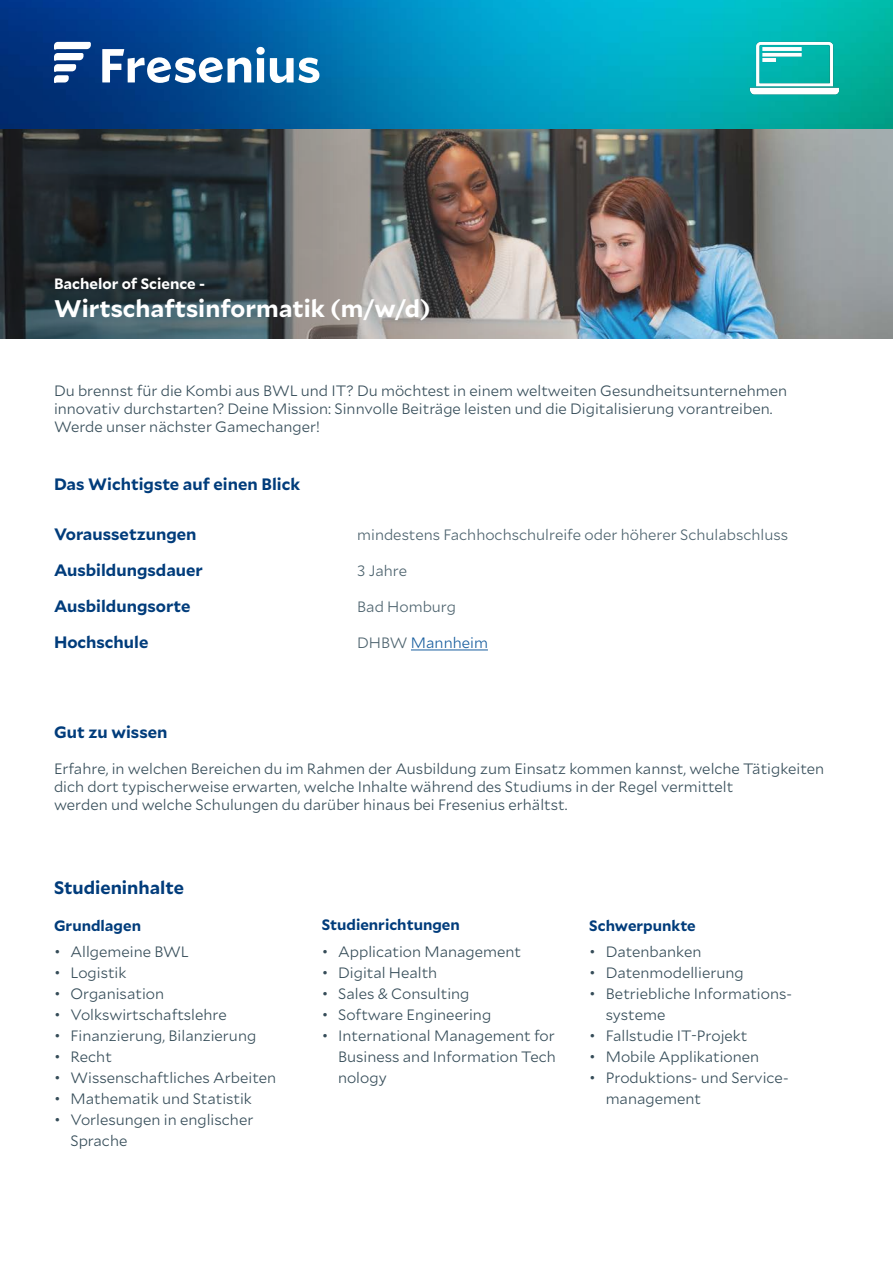
<style>
.page{position:relative;width:893px;height:1263px;background:#fff}
.page>*{position:absolute;margin:0;border:0;box-sizing:border-box;transform-origin:0 0}
.t1{font:700 24px "Mallory";color:#fff}
.t2{font:700 18px "Mallory";color:#013c7b}
.t3{font:700 16.5px "Mallory";color:#013c7b}
.t4{font:300 15px/21px "Mallory";color:#364d59}
.t5{font:300 15px "Mallory";color:#4d636e}
.t6{font:700 15px "Mallory";color:#013c7b}
.t7{font:700 15px "Mallory";color:#fff}
.t8{font:300 15px "Mallory";color:#175d9e}
.s1{color:#4d636e}
</style>
<div class="page">
<img style="left:0;top:0;width:893px;height:130px">
<img style="left:745px;top:26px;width:94px;height:93px">
<svg style="left:54px;top:42px;width:37px;height:41px"></svg>
<svg style="left:102px;top:47px;width:217px;height:36px"></svg>
<img style="left:0;top:130px;width:893px;height:208px">
<hr style="left:411px;top:650px;width:77px;height:1px;background:#175d9e">
<p class="t7" style="left:54px;top:273px;width:153px">Bachelor of Science -</p>
<p class="t1" style="left:54px;top:291px;width:378px">Wirtschaftsinformatik (m/w/d)</p>
<p class="t4" style="left:54px;top:379px;width:735px">Du brennst für die Kombi aus BWL und IT? Du möchtest in einem weltweiten Gesundheitsunternehmen</p>
<p class="t4" style="left:54px;top:397px;width:720px">innovativ durchstarten? Deine Mission: Sinnvolle Beiträge leisten und die Digitalisierung vorantreiben.</p>
<p class="t4" style="left:54px;top:415px;width:267px">Werde unser nächster Gamechanger!</p>
<p class="t3" style="left:54px;top:471px;width:248px">Das Wichtigste auf einen Blick</p>
<p class="t3" style="left:54px;top:522px;width:144px">Voraussetzungen</p>
<p class="t3" style="left:54px;top:558px;width:150px">Ausbildungsdauer</p>
<p class="t3" style="left:54px;top:594px;width:138px">Ausbildungsorte</p>
<p class="t3" style="left:54px;top:630px;width:96px">Hochschule</p>
<p class="t5" style="left:357px;top:524px;width:432px">mindestens Fachhochschulreife oder höherer Schulabschluss</p>
<p class="t5" style="left:357px;top:560px;width:52px">3 Jahre</p>
<p class="t5" style="left:357px;top:596px;width:100px">Bad Homburg</p>
<p class="t8" style="left:357px;top:632px;width:132px"><span class="s1">DHBW</span> Mannheim</p>
<p class="t3" style="left:54px;top:720px;width:115px">Gut zu wissen</p>
<p class="t4" style="left:54px;top:759px;width:772px;line-height:18px">Erfahre, in welchen Bereichen du im Rahmen der Ausbildung zum Einsatz kommen kannst, welche Tätigkeiten dich dort typischerweise erwarten, welche Inhalte während des Studiums in der Regel vermittelt</p>
<p class="t4" style="left:54px;top:793px;width:515px">werden und welche Schulungen du darüber hinaus bei Fresenius erhältst.</p>
<p class="t2" style="left:54px;top:874px;width:131px">Studieninhalte</p>
<p class="t6" style="left:322px;top:913px;width:140px">Studienrichtungen</p>
<p class="t6" style="left:54px;top:914px;width:89px">Grundlagen</p>
<p class="t6" style="left:589px;top:914px;width:108px">Schwerpunkte</p>
<p class="t4" style="left:54px;top:940px;width:136px">• Allgemeine BWL</p>
<p class="t4" style="left:54px;top:961px;width:74px">• Logistik</p>
<p class="t4" style="left:54px;top:982px;width:112px">• Organisation</p>
<p class="t4" style="left:54px;top:1003px;width:174px">• Volkswirtschaftslehre</p>
<p class="t4" style="left:54px;top:1024px;width:204px">• Finanzierung, Bilanzierung</p>
<p class="t4" style="left:54px;top:1045px;width:59px">• Recht</p>
<p class="t4" style="left:54px;top:1066px;width:224px">• Wissenschaftliches Arbeiten</p>
<p class="t4" style="left:54px;top:1087px;width:199px">• Mathematik und Statistik</p>
<p class="t4" style="left:54px;top:1108px;width:201px">• Vorlesungen in englischer</p>
<p class="t4" style="left:70px;top:1129px;width:59px">Sprache</p>
<p class="t4" style="left:322px;top:940px;width:201px">• Application Management</p>
<p class="t4" style="left:322px;top:961px;width:117px">• Digital Health</p>
<p class="t4" style="left:322px;top:982px;width:149px">• Sales &amp; Consulting</p>
<p class="t4" style="left:322px;top:1003px;width:171px">• Software Engineering</p>
<p class="t4" style="left:338px;top:1024px;width:219px;text-align:justify;text-indent:-16px">• International Management for Business and Information Tech nology</p>
<p class="t4" style="left:589px;top:940px;width:114px">• Datenbanken</p>
<p class="t4" style="left:589px;top:961px;width:156px">• Datenmodellierung</p>
<p class="t4" style="left:589px;top:982px;width:204px">• Betriebliche Informations-</p>
<p class="t4" style="left:606px;top:1003px;width:61px">systeme</p>
<p class="t4" style="left:589px;top:1024px;width:160px">• Fallstudie IT-Projekt</p>
<p class="t4" style="left:589px;top:1045px;width:171px">• Mobile Applikationen</p>
<p class="t4" style="left:589px;top:1066px;width:201px">• Produktions- und Service-</p>
<p class="t4" style="left:606px;top:1087px;width:97px">management</p>
</div>
